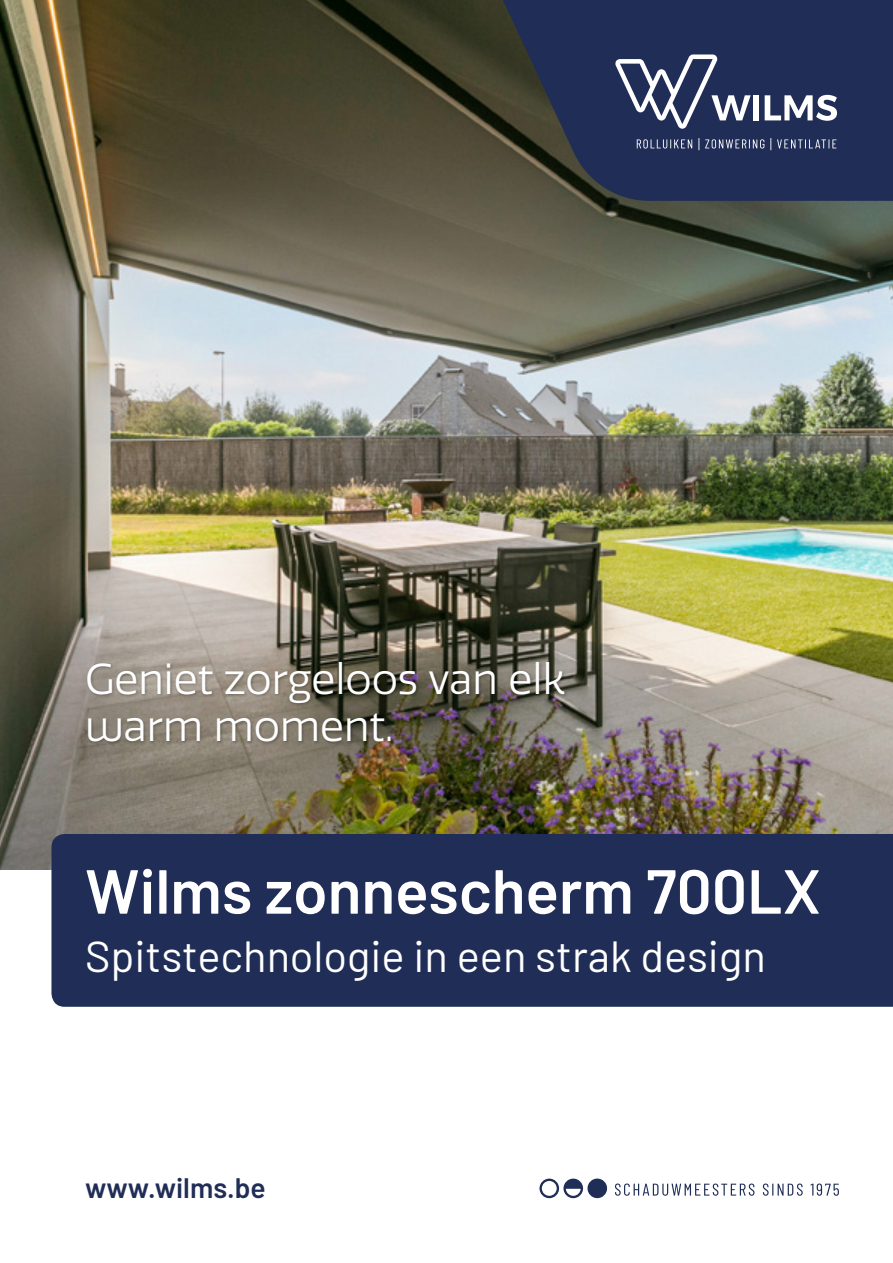
<style>
.page{position:relative;width:893px;height:1263px;background:#fff}
.page>*{position:absolute;margin:0;border:0;box-sizing:border-box;transform-origin:0 0}
.t1{font:600 62.1px "Barlow";color:#fff}
.t2{font:43.5px "Barlow";color:#fff}
.t3{font:41.85px/47.1px "Quatro";color:#fff}
.t4{font:600 28.2px "Barlow";color:#202d56}
</style>
<div class="page">
<img style="left:0;top:0;width:893px;height:869px">
<svg style="left:497px;top:0;width:396px;height:201px;background:#26304f"></svg>
<div style="left:753px;top:95px;width:6px;height:25px;background:#fff"></div>
<svg style="left:765px;top:95px;width:72px;height:26px"></svg>
<svg style="left:637px;top:139px;width:55px;height:10px"></svg>
<svg style="left:698px;top:138px;width:1px;height:12px"></svg>
<svg style="left:705px;top:139px;width:59px;height:10px"></svg>
<svg style="left:770px;top:138px;width:1px;height:12px"></svg>
<svg style="left:777px;top:139px;width:59px;height:9px"></svg>
<svg style="left:615px;top:54px;width:136px;height:75px"></svg>
<div style="left:51px;top:834px;width:842px;height:173px;background:#202d56"></div>
<div style="left:587px;top:1178px;width:20px;height:20px;background:#202d56;border-radius:50%"></div>
<svg style="left:615px;top:1183px;width:139px;height:13px"></svg>
<svg style="left:763px;top:1183px;width:40px;height:13px"></svg>
<svg style="left:810px;top:1183px;width:29px;height:13px"></svg>
<svg style="left:539px;top:1178px;width:44px;height:20px"></svg>
<div style="left:86px;top:660px;width:482px;height:85px;background:#000;opacity:.3"></div>
<p class="t3" style="left:85px;top:656px;width:482px">Geniet zorgeloos van elk warm moment.</p>
<h1 class="t1" style="left:85px;top:846px;width:737px">Wilms zonnescherm 700LX</h1>
<p class="t2" style="left:85px;top:925px;width:682px">Spitstechnologie in een strak design</p>
<p class="t4" style="left:85px;top:1167px;width:182px">www.wilms.be</p>
</div>
